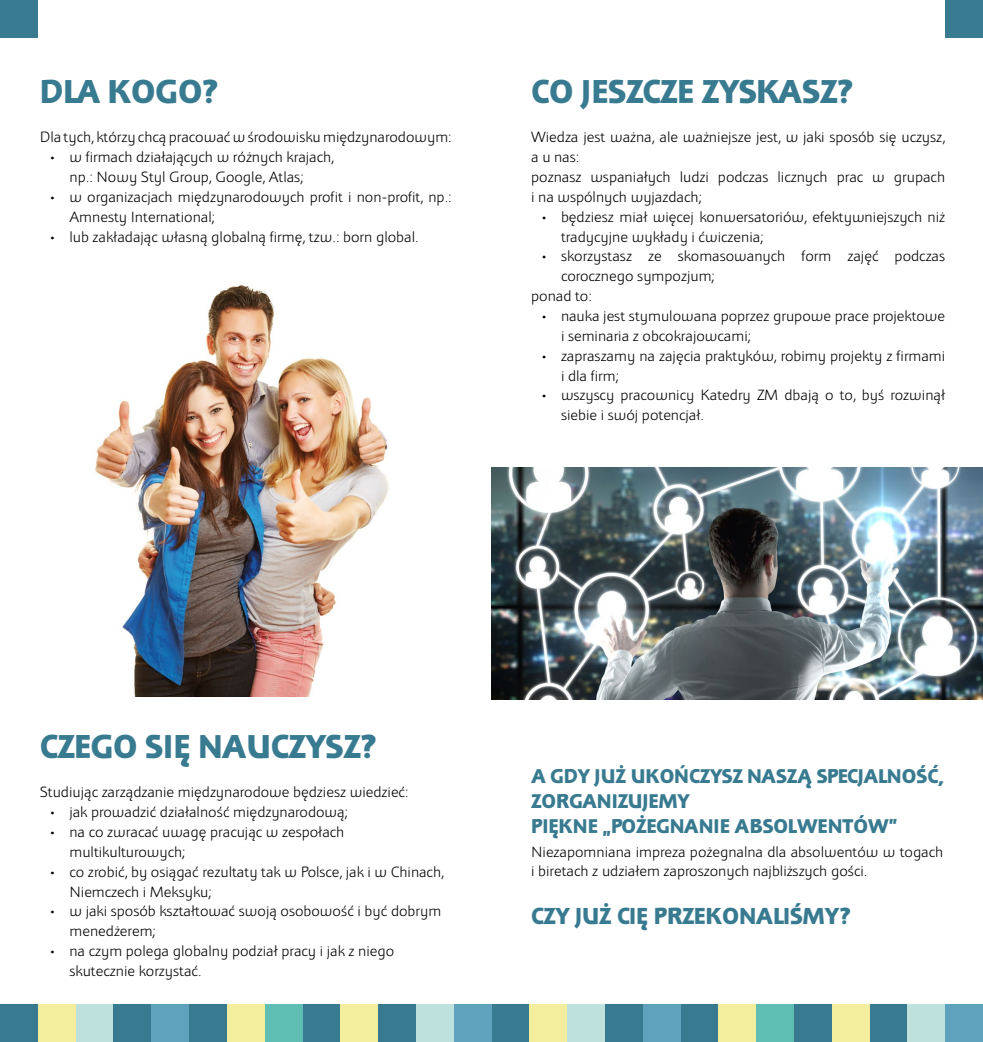
<style>
.page{position:relative;width:983px;height:1042px;background:#fff}
.page>*{position:absolute;margin:0;border:0;box-sizing:border-box;transform-origin:0 0}
.t1{font:700 35px "Apolonia Nova OT";letter-spacing:-.01em;color:#387a90}
.t2{font:700 24.5px "Apolonia Nova OT";color:#387a90}
.t3{font:700 21px/25.2px "Apolonia Nova OT";color:#387a90}
.t4{font:15.75px/19.8px "Apolonia Nova Lekka OT";color:#000}
</style>
<div class="page">
<img style="left:491px;top:467px;width:491px;height:233px">
<div style="left:76px;top:1004px;width:37px;height:38px;background:#bee1dd"></div>
<div style="left:416px;top:1004px;width:37px;height:38px;background:#bee1dd"></div>
<div style="left:0;top:0;width:38px;height:38px;background:#387a90"></div>
<div style="left:944px;top:0;width:38px;height:38px;background:#387a90"></div>
<div style="left:0;top:1004px;width:38px;height:38px;background:#387a90"></div>
<div style="left:189px;top:1004px;width:38px;height:38px;background:#387a90"></div>
<div style="left:378px;top:1004px;width:38px;height:38px;background:#387a90"></div>
<div style="left:302px;top:1004px;width:38px;height:38px;background:#387a90"></div>
<div style="left:113px;top:1004px;width:38px;height:38px;background:#387a90"></div>
<div style="left:491px;top:1004px;width:38px;height:38px;background:#387a90"></div>
<div style="left:680px;top:1004px;width:38px;height:38px;background:#387a90"></div>
<div style="left:869px;top:1004px;width:38px;height:38px;background:#387a90"></div>
<div style="left:793px;top:1004px;width:38px;height:38px;background:#387a90"></div>
<div style="left:604px;top:1004px;width:38px;height:38px;background:#387a90"></div>
<div style="left:227px;top:1004px;width:37px;height:38px;background:#f3ee9d"></div>
<div style="left:718px;top:1004px;width:38px;height:38px;background:#f3ee9d"></div>
<div style="left:567px;top:1004px;width:37px;height:38px;background:#bee1dd"></div>
<div style="left:907px;top:1004px;width:37px;height:38px;background:#bee1dd"></div>
<div style="left:453px;top:1004px;width:38px;height:38px;background:#5fa2bd"></div>
<div style="left:151px;top:1004px;width:38px;height:38px;background:#5fa2bd"></div>
<div style="left:944px;top:1004px;width:38px;height:38px;background:#5fa2bd"></div>
<div style="left:642px;top:1004px;width:38px;height:38px;background:#5fa2bd"></div>
<div style="left:264px;top:1004px;width:38px;height:38px;background:#5ebeb3"></div>
<div style="left:756px;top:1004px;width:37px;height:38px;background:#5ebeb3"></div>
<div style="left:38px;top:1004px;width:38px;height:38px;background:#f3ee9d"></div>
<div style="left:340px;top:1004px;width:38px;height:38px;background:#f3ee9d"></div>
<div style="left:529px;top:1004px;width:38px;height:38px;background:#f3ee9d"></div>
<div style="left:831px;top:1004px;width:38px;height:38px;background:#f3ee9d"></div>
<img style="left:95px;top:285px;width:294px;height:411px">
<p class="t1" style="left:40px;top:72px;width:180px">DLA KOGO?</p>
<p class="t4" style="left:40px;top:128px;width:413px">Dla tych, którzy chcą pracować w środowisku międzynarodowym:</p>
<p class="t4" style="left:69px;top:148px;width:266px;text-indent:-20px">• w firmach działających w różnych krajach, np.: Nowy Styl Group, Google, Atlas;</p>
<p class="t4" style="left:69px;top:187px;width:383px;text-indent:-20px">• w organizacjach międzynarodowych profit i non-profit, np.:<br>Amnesty International;</p>
<p class="t4" style="left:50px;top:227px;width:370px">• lub zakładając własną globalną firmę, tzw.: born global.</p>
<p class="t1" style="left:531px;top:72px;width:323px">CO JESZCZE ZYSKASZ?</p>
<p class="t4" style="left:531px;top:128px;width:416px">Wiedza jest ważna, ale ważniejsze jest, w jaki sposób się uczysz, a u nas:</p>
<p class="t4" style="left:531px;top:167px;width:415px">poznasz wspaniałych ludzi podczas licznych prac w grupach i na wspólnych wyjazdach;</p>
<p class="t4" style="left:561px;top:207px;width:385px;text-indent:-20px">• będziesz miał więcej konwersatoriów, efektywniejszych niż tradycyjne wykłady i ćwiczenia;</p>
<p class="t4" style="left:561px;top:247px;width:385px;text-indent:-20px">• skorzystasz ze skomasowanych form zajęć podczas corocznego sympozjum;</p>
<p class="t4" style="left:531px;top:286px;width:62px">ponad to:</p>
<p class="t4" style="left:561px;top:306px;width:385px;text-indent:-20px">• nauka jest stymulowana poprzez grupowe prace projektowe i seminaria z obcokrajowcami;</p>
<p class="t4" style="left:561px;top:346px;width:385px;text-indent:-20px">• zapraszamy na zajęcia praktyków, robimy projekty z firmami i dla firm;</p>
<p class="t4" style="left:561px;top:386px;width:385px;text-indent:-20px">• wszyscy pracownicy Katedry ZM dbają o to, byś rozwinął siebie i swój potencjał.</p>
<p class="t1" style="left:40px;top:726px;width:338px">CZEGO SIĘ NAUCZYSZ?</p>
<p class="t4" style="left:40px;top:782px;width:370px">Studiując zarządzanie międzynarodowe będziesz wiedzieć:</p>
<p class="t4" style="left:50px;top:802px;width:300px">• jak prowadzić działalność międzynarodową;</p>
<p class="t4" style="left:69px;top:822px;width:276px;text-indent:-20px">• na co zwracać uwagę pracując w zespołach multikulturowych;</p>
<p class="t4" style="left:69px;top:862px;width:376px;text-indent:-20px">• co zrobić, by osiągać rezultaty tak w Polsce, jak i w Chinach,<br>Niemczech i Meksyku;</p>
<p class="t4" style="left:69px;top:902px;width:373px;text-indent:-20px">• w jaki sposób kształtować swoją osobowość i być dobrym menedżerem;</p>
<p class="t4" style="left:69px;top:941px;width:326px;text-indent:-20px">• na czym polega globalny podział pracy i jak z niego skutecznie korzystać.</p>
<p class="t3" style="left:531px;top:764px;width:414px">A GDY JUŻ UKOŃCZYSZ NASZĄ SPECJALNOŚĆ,<br>ZORGANIZUJEMY<br>PIĘKNE „POŻEGNANIE ABSOLWENTÓW”</p>
<p class="t4" style="left:531px;top:843px;width:413px;line-height:18.9px">Niezapomniana impreza pożegnalna dla absolwentów w togach i biretach z udziałem zaproszonych najbliższych gości.</p>
<p class="t2" style="left:531px;top:902px;width:321px">CZY JUŻ CIĘ PRZEKONALIŚMY?</p>
</div>
